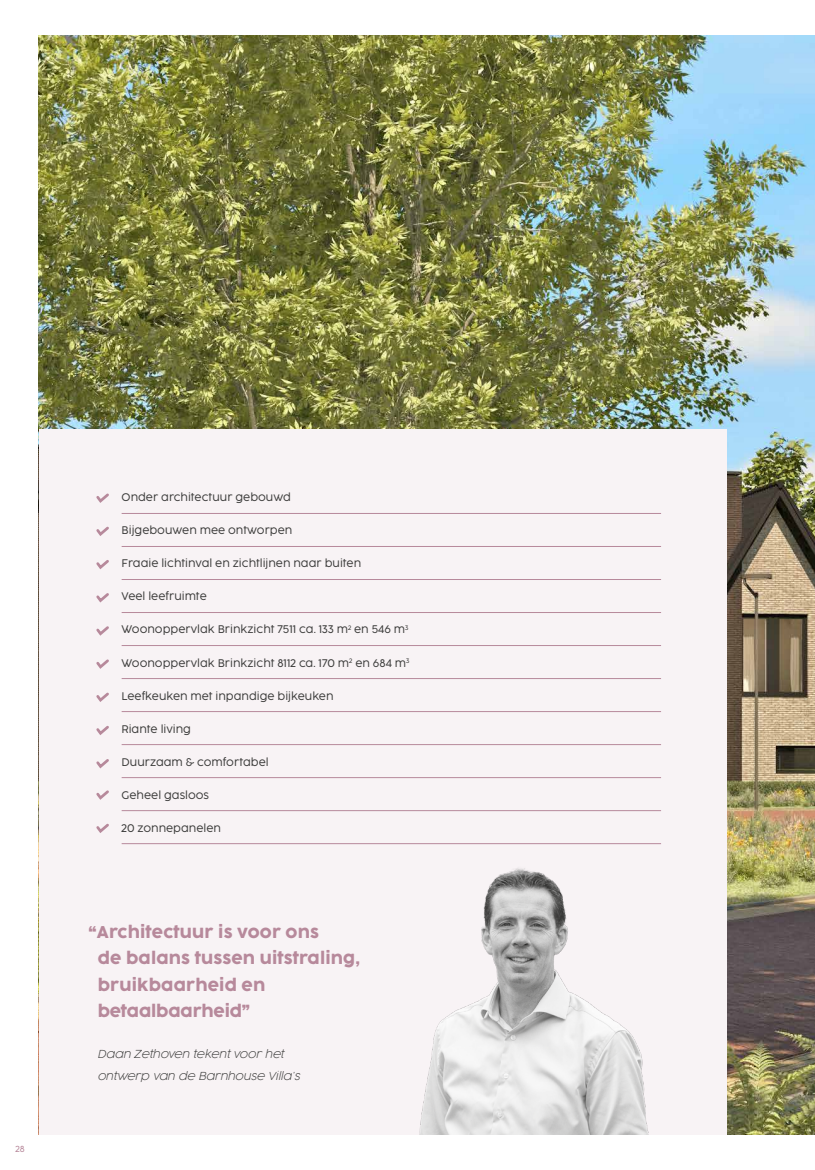
<style>
.page{position:relative;width:815px;height:1170px;background:#fff}
.page>*{position:absolute;margin:0;border:0;box-sizing:border-box;transform-origin:0 0}
.t1{font:17px/26.1px "Cocogoose Pro";letter-spacing:.01em;color:#b7899b}
.t2{font:300 11px "Cocogoose Pro";color:#3c3c3b}
.t3{font:italic 200 11px/22px "Cocogoose Pro";color:#3c3c3b}
.t4{font:300 8.75px "Cocogoose Pro";color:#b7899b}
</style>
<div class="page">
<img style="left:39px;top:35px;width:776px;height:1099px">
<div style="left:39px;top:429px;width:687px;height:705px;background:#f8f3f5"></div>
<img style="left:393px;top:844px;width:257px;height:290px">
<hr style="left:122px;top:513px;width:539px;height:1px;background:#b7899b">
<hr style="left:122px;top:546px;width:539px;height:1px;background:#b7899b">
<hr style="left:122px;top:579px;width:539px;height:1px;background:#b7899b">
<hr style="left:122px;top:612px;width:539px;height:1px;background:#b7899b">
<hr style="left:122px;top:645px;width:539px;height:1px;background:#b7899b">
<hr style="left:122px;top:678px;width:539px;height:1px;background:#b7899b">
<hr style="left:122px;top:711px;width:539px;height:1px;background:#b7899b">
<hr style="left:122px;top:744px;width:539px;height:1px;background:#b7899b">
<hr style="left:122px;top:777px;width:539px;height:1px;background:#b7899b">
<hr style="left:122px;top:810px;width:539px;height:1px;background:#b7899b">
<hr style="left:122px;top:843px;width:539px;height:1px;background:#b7899b">
<svg style="left:96px;top:493px;width:13px;height:10px"></svg>
<svg style="left:96px;top:526px;width:13px;height:10px"></svg>
<svg style="left:96px;top:560px;width:13px;height:10px"></svg>
<svg style="left:96px;top:593px;width:13px;height:10px"></svg>
<svg style="left:96px;top:626px;width:13px;height:10px"></svg>
<svg style="left:96px;top:659px;width:13px;height:10px"></svg>
<svg style="left:96px;top:692px;width:13px;height:10px"></svg>
<svg style="left:96px;top:726px;width:13px;height:9px"></svg>
<svg style="left:96px;top:759px;width:13px;height:10px"></svg>
<svg style="left:96px;top:790px;width:13px;height:10px"></svg>
<svg style="left:96px;top:823px;width:13px;height:10px"></svg>
<p class="t4" style="left:16px;top:1143px;width:11px">28</p>
<p class="t2" style="left:122px;top:490px;width:171px">Onder architectuur gebouwd</p>
<p class="t2" style="left:122px;top:523px;width:172px">Bijgebouwen mee ontworpen</p>
<p class="t2" style="left:122px;top:556px;width:241px">Fraaie lichtinval en zichtlijnen naar buiten</p>
<p class="t2" style="left:122px;top:589px;width:87px">Veel leefruimte</p>
<p class="t2" style="left:122px;top:622px;width:288px">Woonoppervlak Brinkzicht 7511 ca. 133 m<sup>2</sup> en 546 m<sup>3</sup></p>
<p class="t2" style="left:122px;top:655px;width:289px">Woonoppervlak Brinkzicht 8112 ca. 170 m<sup>2</sup> en 684 m<sup>3</sup></p>
<p class="t2" style="left:122px;top:688px;width:213px">Leefkeuken met inpandige bijkeuken</p>
<p class="t2" style="left:122px;top:721px;width:71px">Riante living</p>
<p class="t2" style="left:122px;top:754px;width:149px">Duurzaam &amp; comfortabel</p>
<p class="t2" style="left:122px;top:787px;width:89px">Geheel gasloos</p>
<p class="t2" style="left:122px;top:820px;width:101px">20 zonnepanelen</p>
<h1 class="t1" style="left:98px;top:918px;width:264px;text-indent:-9px">“Architectuur is voor ons<br>de balans tussen uitstraling, bruikbaarheid en betaalbaarheid”</h1>
<p class="t3" style="left:97px;top:1042px;width:204px">Daan Zethoven tekent voor het ontwerp van de Barnhouse Villa’s</p>
</div>
